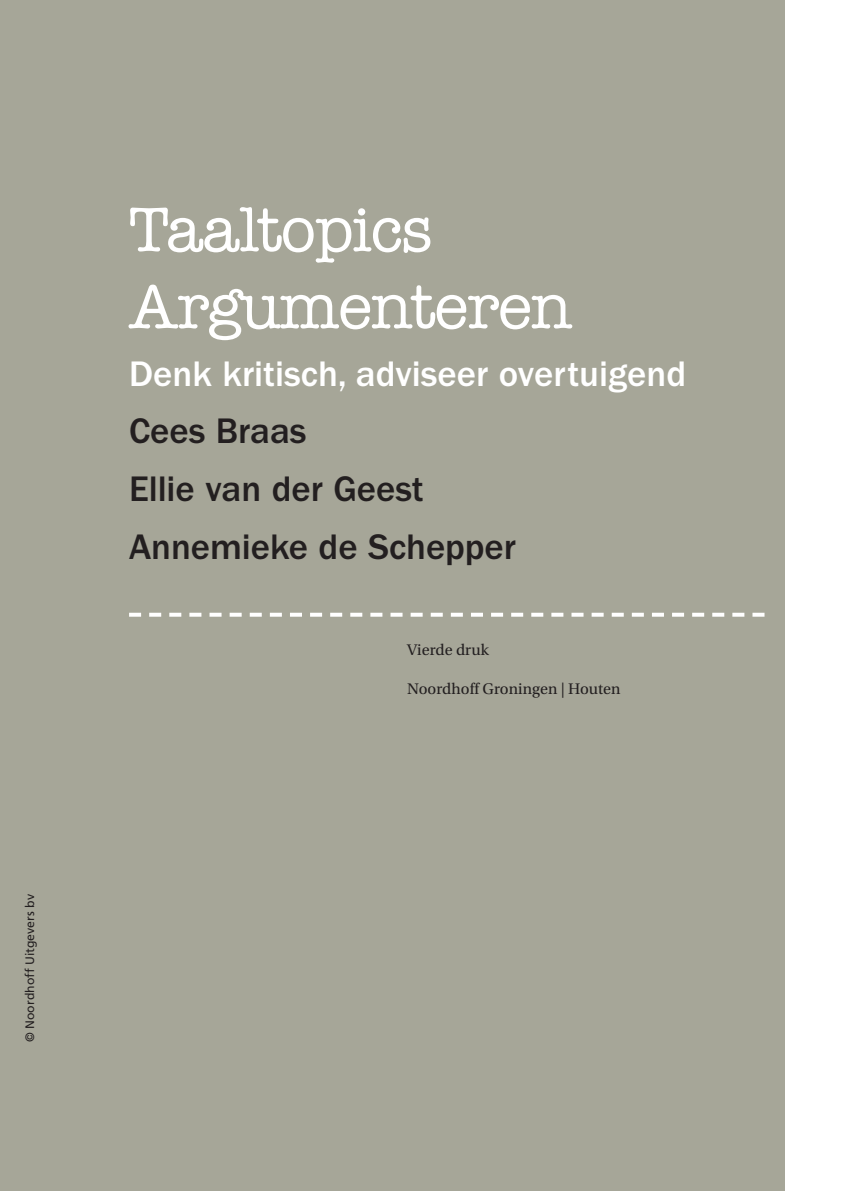
<style>
.page{position:relative;width:844px;height:1191px;background:#fff}
.page>*{position:absolute;margin:0;border:0;box-sizing:border-box;transform-origin:0 0}
.t1{font:500 63px/77px "American Typewriter Std";letter-spacing:-.025em;color:#fff}
.t2{font:500 36.75px/57.8px "ITC Franklin Gothic Std";color:#231f20}
.t3{font:500 36.75px "ITC Franklin Gothic Std";color:#fff}
.t4{font:16.1px "Utopia Std";letter-spacing:.005em;color:#231f20}
.t5{font:12.25px "Frutiger LT Std";color:#231f20}
</style>
<div class="page">
<div style="left:0;top:0;width:784px;height:1191px;background:#a6a698"></div>
<svg style="left:129px;top:613px;width:635px;height:3px"></svg>
<p class="t5" style="left:24px;top:1042px;width:149px;rotate:-90deg">© Noordhoff Uitgevers bv</p>
<h1 class="t1" style="left:129px;top:195px;width:444px">Taaltopics<br>Argumenteren</h1>
<p class="t3" style="left:129px;top:359px;width:558px">Denk kritisch, adviseer overtuigend</p>
<p class="t2" style="left:129px;top:404px;width:388px">Cees Braas<br>Ellie van der Geest<br>Annemieke de Schepper</p>
<p class="t4" style="left:407px;top:643px;width:83px">Vierde druk</p>
<p class="t4" style="left:407px;top:682px;width:215px">Noordhoff Groningen | Houten</p>
</div>
